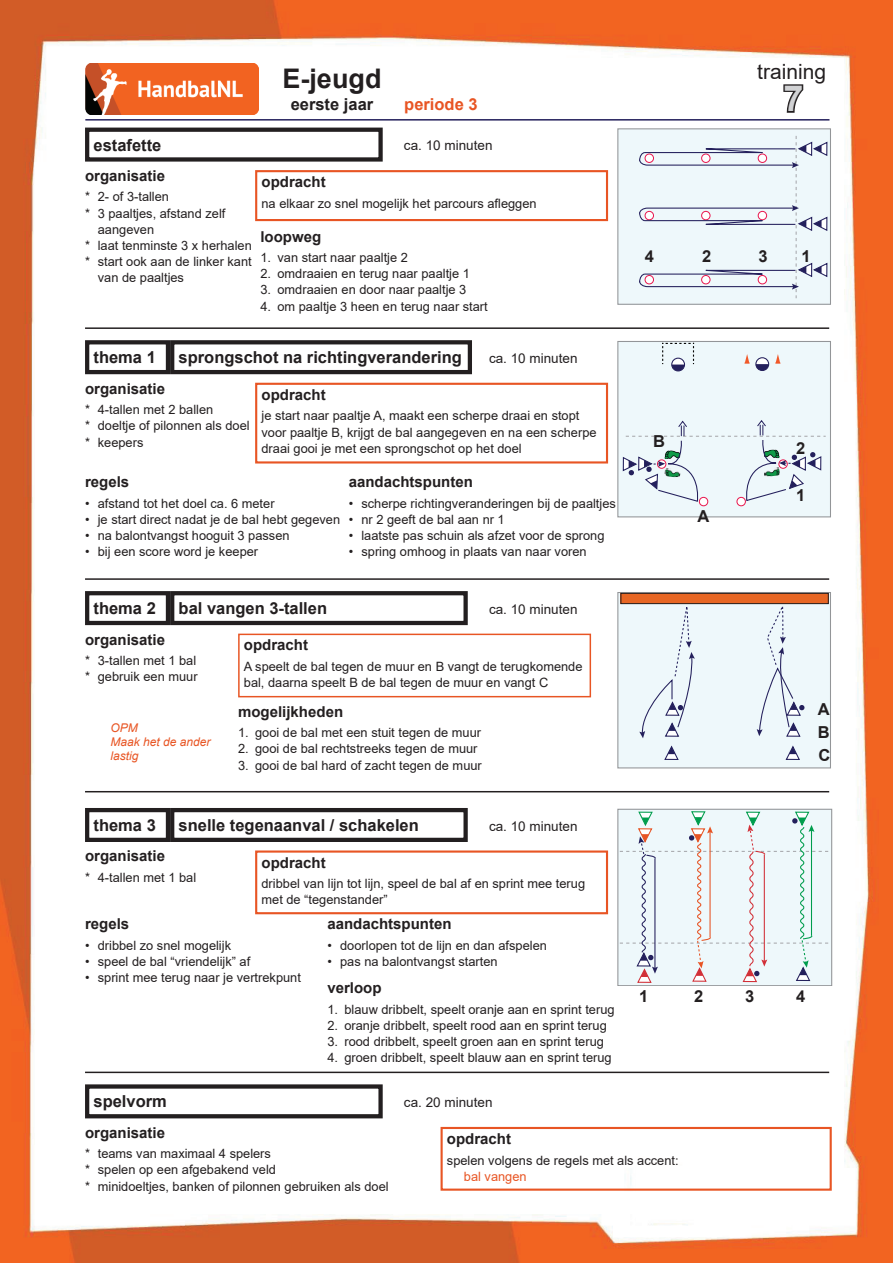
<style>
.page{position:relative;width:893px;height:1263px;background:#fff}
.page>*{position:absolute;margin:0;border:0;box-sizing:border-box;transform-origin:0 0}
.t1{font:700 36px "Arial";color:#d1d2d4}
.t2{font:700 27px "Arial";color:#231f20}
.t3{font:21px "Arial";color:#231f20}
.t4{font:700 16.5px/23.1px "Arial";color:#231f20;text-align:justify}
.t5{font:700 16.5px "Arial";color:#e85524}
.t6{font:700 15px "Arial";color:#231f20}
.t7{font:13.5px "Arial";color:#231f20}
.t8{font:12.9px/16.2px "Arial";color:#231f20}
.t9{font:12.9px "Arial";color:#e85524}
.t10{font:italic 12px/14.4px "Arial";color:#e85524}
</style>
<div class="page">
<img style="left:0;top:0;width:893px;height:1263px">
<hr style="left:85px;top:119px;width:744px;height:2px;background:#24205c">
<svg style="left:782px;top:83px;width:23px;height:31px"></svg>
<img style="left:85px;top:64px;width:174px;height:50px">
<hr style="left:85px;top:1071px;width:744px;height:2px;background:#231f20">
<hr style="left:85px;top:791px;width:744px;height:1px;background:#231f20">
<hr style="left:85px;top:327px;width:744px;height:2px;background:#231f20">
<hr style="left:85px;top:578px;width:744px;height:2px;background:#231f20">
<div style="left:85px;top:1084px;width:298px;height:34px;border:4px solid #231f20"></div>
<div style="left:441px;top:1127px;width:391px;height:64px;border:2px solid #e85524"></div>
<div style="left:255px;top:170px;width:353px;height:51px;border:2px solid #e85524"></div>
<div style="left:85px;top:128px;width:298px;height:34px;border:4px solid #231f20"></div>
<div style="left:618px;top:129px;width:212px;height:175px;background:#eef8fb"></div>
<div style="left:617px;top:128px;width:214px;height:177px;border:1px solid #939598"></div>
<svg style="left:639px;top:136px;width:189px;height:162px"></svg>
<div style="left:170px;top:340px;width:302px;height:34px;border:4px solid #231f20"></div>
<div style="left:255px;top:383px;width:353px;height:80px;border:2px solid #e85524"></div>
<div style="left:85px;top:340px;width:85px;height:34px;border:4px solid #231f20"></div>
<div style="left:618px;top:341px;width:212px;height:176px;background:#eef8fb"></div>
<div style="left:617px;top:341px;width:214px;height:176px;border:1px solid #939598"></div>
<svg style="left:745px;top:354px;width:4px;height:10px"></svg>
<svg style="left:775px;top:354px;width:5px;height:10px"></svg>
<div style="left:737px;top:497px;width:8px;height:9px;background:#fff;border-radius:50%"></div>
<div style="left:737px;top:497px;width:9px;height:9px;border:1px solid #e9174e;border-radius:50%"></div>
<div style="left:699px;top:497px;width:9px;height:9px;background:#fff;border-radius:50%"></div>
<div style="left:699px;top:497px;width:9px;height:9px;border:1px solid #e9174e;border-radius:50%"></div>
<svg style="left:662px;top:343px;width:32px;height:28px"></svg>
<div style="left:756px;top:358px;width:13px;height:12px;background:#fff;border-radius:50%"></div>
<div style="left:755px;top:357px;width:14px;height:14px;border:1px solid #24205c;border-radius:50%"></div>
<svg style="left:756px;top:364px;width:13px;height:6px"></svg>
<svg style="left:622px;top:420px;width:204px;height:83px"></svg>
<div style="left:170px;top:591px;width:298px;height:34px;border:4px solid #231f20"></div>
<div style="left:85px;top:591px;width:85px;height:34px;border:4px solid #231f20"></div>
<div style="left:238px;top:634px;width:353px;height:63px;border:1px solid #e85524"></div>
<div style="left:618px;top:592px;width:212px;height:176px;background:#eef8fb"></div>
<div style="left:617px;top:592px;width:214px;height:176px;border:1px solid #939598"></div>
<div style="left:621px;top:593px;width:207px;height:11px;background:#e76624"></div>
<div style="left:621px;top:593px;width:207px;height:11px;border:1px solid #231f20"></div>
<svg style="left:664px;top:745px;width:15px;height:15px"></svg>
<svg style="left:785px;top:745px;width:15px;height:15px"></svg>
<svg style="left:639px;top:602px;width:56px;height:136px"></svg>
<svg style="left:757px;top:606px;width:47px;height:131px"></svg>
<div style="left:170px;top:808px;width:298px;height:34px;border:4px solid #231f20"></div>
<div style="left:255px;top:850px;width:353px;height:64px;border:2px solid #e85524"></div>
<div style="left:85px;top:808px;width:85px;height:34px;border:4px solid #231f20"></div>
<div style="left:617px;top:809px;width:215px;height:177px;border:1px solid #939598"></div>
<svg style="left:620px;top:811px;width:210px;height:172px;background:#e7edef"></svg>
<h2 class="t2" style="left:282px;top:59px;width:101px">E-jeugd</h2>
<p class="t4" style="left:291px;top:93px;width:84px">eerste jaar</p>
<p class="t5" style="left:404px;top:92px;width:75px">periode 3</p>
<p class="t4" style="left:94px;top:133px;width:69px">estafette</p>
<p class="t7" style="left:404px;top:136px;width:90px">ca. 10 minuten</p>
<p class="t6" style="left:85px;top:165px;width:82px">organisatie</p>
<p class="t8" style="left:85px;top:189px;width:86px">* 2- of 3-tallen</p>
<p class="t8" style="left:85px;top:205px;width:142px">* 3 paaltjes, afstand zelf</p>
<p class="t8" style="left:98px;top:221px;width:58px">aangeven</p>
<p class="t8" style="left:85px;top:237px;width:168px">* laat tenminste 3 x herhalen</p>
<p class="t8" style="left:85px;top:254px;width:168px">* start ook aan de linker kant</p>
<p class="t8" style="left:98px;top:270px;width:88px">van de paaltjes</p>
<p class="t6" style="left:261px;top:172px;width:66px">opdracht</p>
<p class="t8" style="left:261px;top:195px;width:277px">na elkaar zo snel mogelijk het parcours afleggen</p>
<p class="t6" style="left:260px;top:226px;width:62px">loopweg</p>
<p class="t8" style="left:260px;top:249px;width:149px">1. van start naar paaltje 2</p>
<p class="t8" style="left:260px;top:266px;width:211px">2. omdraaien en terug naar paaltje 1</p>
<p class="t8" style="left:260px;top:282px;width:207px">3. omdraaien en door naar paaltje 3</p>
<p class="t8" style="left:260px;top:298px;width:229px">4. om paaltje 3 heen en terug naar start</p>
<p class="t4" style="left:94px;top:346px;width:64px">thema 1</p>
<p class="t4" style="left:179px;top:346px;width:285px">sprongschot na richtingverandering</p>
<p class="t7" style="left:489px;top:349px;width:90px">ca. 10 minuten</p>
<p class="t6" style="left:85px;top:378px;width:82px">organisatie</p>
<p class="t8" style="left:85px;top:401px;width:166px">* 4-tallen met 2 ballen<br>* doeltje of pilonnen als doel * keepers</p>
<p class="t6" style="left:261px;top:384px;width:66px">opdracht</p>
<p class="t8" style="left:261px;top:408px;width:337px">je start naar paaltje A, maakt een scherpe draai en stopt voor paaltje B, krijgt de bal aangegeven en na een scherpe draai gooi je met een sprongschot op het doel</p>
<p class="t6" style="left:349px;top:471px;width:126px">aandachtspunten</p>
<p class="t8" style="left:349px;top:495px;width:269px">• scherpe richtingveranderingen bij de paaltjes</p>
<p class="t8" style="left:349px;top:511px;width:158px">• nr 2 geeft de bal aan nr 1</p>
<p class="t8" style="left:349px;top:527px;width:257px">• laatste pas schuin als afzet voor de sprong</p>
<p class="t8" style="left:349px;top:543px;width:240px">• spring omhoog in plaats van naar voren</p>
<p class="t6" style="left:85px;top:471px;width:46px">regels</p>
<p class="t8" style="left:85px;top:495px;width:191px">• afstand tot het doel ca. 6 meter</p>
<p class="t8" style="left:85px;top:511px;width:257px">• je start direct nadat je de bal hebt gegeven</p>
<p class="t8" style="left:85px;top:527px;width:206px">• na balontvangst hooguit 3 passen</p>
<p class="t8" style="left:85px;top:543px;width:175px">• bij een score word je keeper</p>
<p class="t4" style="left:94px;top:597px;width:64px">thema 2</p>
<p class="t4" style="left:179px;top:597px;width:150px">bal vangen 3-tallen</p>
<p class="t7" style="left:489px;top:600px;width:90px">ca. 10 minuten</p>
<p class="t6" style="left:85px;top:629px;width:82px">organisatie</p>
<p class="t8" style="left:85px;top:652px;width:114px">* 3-tallen met 1 bal * gebruik een muur</p>
<p class="t6" style="left:244px;top:634px;width:66px">opdracht</p>
<p class="t8" style="left:244px;top:658px;width:340px">A speelt de bal tegen de muur en B vangt de terugkomende bal, daarna speelt B de bal tegen de muur en vangt C</p>
<p class="t6" style="left:238px;top:701px;width:107px">mogelijkheden</p>
<p class="t8" style="left:238px;top:724px;width:244px">1. gooi de bal met een stuit tegen de muur</p>
<p class="t8" style="left:238px;top:741px;width:241px">2. gooi de bal rechtstreeks tegen de muur</p>
<p class="t8" style="left:238px;top:757px;width:245px">3. gooi de bal hard of zacht tegen de muur</p>
<p class="t10" style="left:111px;top:720px;width:102px">OPM<br>Maak het de ander lastig</p>
<p class="t4" style="left:179px;top:814px;width:242px">snelle tegenaanval / schakelen</p>
<p class="t7" style="left:489px;top:816px;width:90px">ca. 10 minuten</p>
<p class="t6" style="left:261px;top:852px;width:66px">opdracht</p>
<p class="t8" style="left:261px;top:875px;width:325px">dribbel van lijn tot lijn, speel de bal af en sprint mee terug met de “tegenstander”</p>
<p class="t4" style="left:94px;top:814px;width:64px">thema 3</p>
<p class="t6" style="left:85px;top:845px;width:82px">organisatie</p>
<p class="t8" style="left:85px;top:869px;width:113px">* 4-tallen met 1 bal</p>
<p class="t6" style="left:85px;top:914px;width:46px">regels</p>
<p class="t8" style="left:85px;top:937px;width:148px">• dribbel zo snel mogelijk</p>
<p class="t8" style="left:85px;top:953px;width:167px">• speel de bal “vriendelijk” af</p>
<p class="t8" style="left:85px;top:969px;width:217px">• sprint mee terug naar je vertrekpunt</p>
<p class="t6" style="left:327px;top:914px;width:126px">aandachtspunten</p>
<p class="t8" style="left:327px;top:937px;width:221px">• doorlopen tot de lijn en dan afspelen</p>
<p class="t8" style="left:327px;top:953px;width:172px">• pas na balontvangst starten</p>
<p class="t6" style="left:327px;top:977px;width:56px">verloop</p>
<p class="t8" style="left:327px;top:1001px;width:289px">1. blauw dribbelt, speelt oranje aan en sprint terug</p>
<p class="t8" style="left:327px;top:1017px;width:281px">2. oranje dribbelt, speelt rood aan en sprint terug</p>
<p class="t8" style="left:327px;top:1033px;width:278px">3. rood dribbelt, speelt groen aan en sprint terug</p>
<p class="t8" style="left:327px;top:1049px;width:286px">4. groen dribbelt, speelt blauw aan en sprint terug</p>
<h3 class="t3" style="left:757px;top:57px;width:70px">training</h3>
<h1 class="t1" style="left:783px;top:73px;width:22px">7</h1>
<p class="t4" style="left:645px;top:244px;width:11px">4</p>
<p class="t4" style="left:702px;top:244px;width:11px">2</p>
<p class="t4" style="left:758px;top:244px;width:11px">3</p>
<p class="t4" style="left:801px;top:244px;width:11px">1</p>
<p class="t4" style="left:653px;top:430px;width:13px">B</p>
<p class="t4" style="left:697px;top:505px;width:13px">A</p>
<p class="t4" style="left:796px;top:436px;width:11px">2</p>
<p class="t4" style="left:796px;top:484px;width:11px">1</p>
<p class="t4" style="left:818px;top:697px;width:14px">A B C</p>
<p class="t4" style="left:639px;top:985px;width:11px">1</p>
<p class="t4" style="left:694px;top:985px;width:11px">2</p>
<p class="t4" style="left:745px;top:985px;width:11px">3</p>
<p class="t4" style="left:796px;top:985px;width:11px">4</p>
<p class="t4" style="left:94px;top:1090px;width:75px">spelvorm</p>
<p class="t6" style="left:85px;top:1122px;width:82px">organisatie</p>
<p class="t8" style="left:85px;top:1145px;width:305px">* teams van maximaal 4 spelers<br>* spelen op een afgebakend veld<br>* minidoeltjes, banken of pilonnen gebruiken als doel</p>
<p class="t7" style="left:404px;top:1093px;width:90px">ca. 20 minuten</p>
<p class="t6" style="left:447px;top:1128px;width:66px">opdracht</p>
<p class="t8" style="left:447px;top:1152px;width:233px">spelen volgens de regels met als accent:</p>
<p class="t9" style="left:464px;top:1167px;width:64px">bal vangen</p>
</div>
